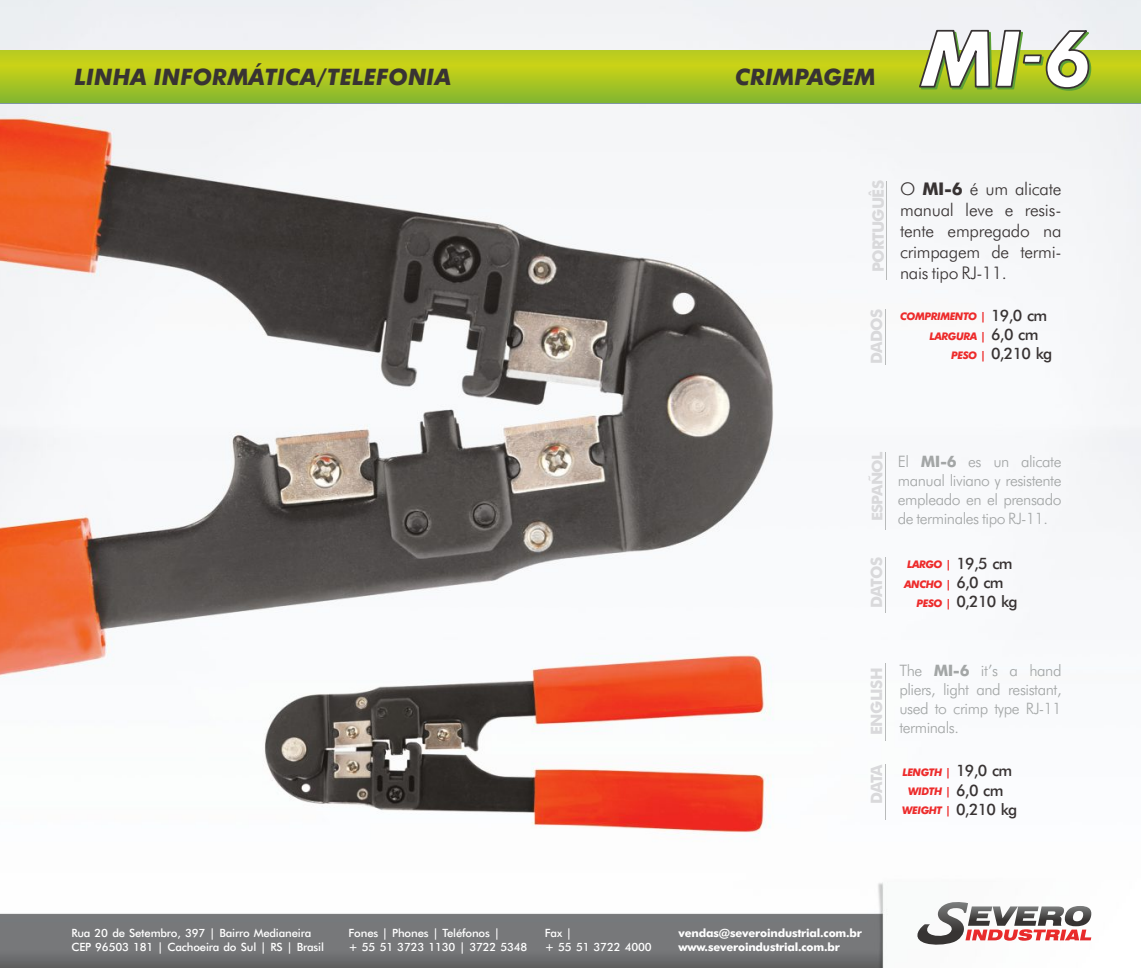
<style>
.page{position:relative;width:1141px;height:968px;background:#fff}
.page>*{position:absolute;margin:0;border:0;box-sizing:border-box;transform-origin:0 0}
.t1{font:italic 700 78.23px "Futura Md BT";color:#fff}
.t2{font:italic 700 22.75px "Futura Md BT";color:#383333}
.t3{font:17.5px/21px "Futura Lt BT";letter-spacing:-.015em;color:#383333;text-align:justify}
.t4{font:15.92px "Futura Md BT";color:#383333}
.t5{font:15.75px/18.9px "Futura Lt BT";letter-spacing:-.03em;color:#a3a6a6;text-align:justify}
.t6{font:15.75px/19.2px "Futura Md BT";letter-spacing:-.045em;color:#383333}
.t7{font:700 15.75px "Futura Md BT";letter-spacing:-.045em;color:#d9d9db}
.t8{font:700 14.7px "Futura Md BT";letter-spacing:-.045em;color:#d9d9db;scale:1.07 1}
.t9{font:11.38px/13.7px "Futura Md BT";letter-spacing:-.015em;color:#fff}
.t10{font:700 11.38px/13.7px "Futura Md BT";letter-spacing:-.015em;color:#fff}
.t11{font:italic 700 10.5px/19.2px "Futura Md BT";letter-spacing:-.045em;color:#ed2b2b;text-align:center}
.s1{font-family:"Futura Md BT";font-weight:700}
.s2{font-weight:400;font-style:normal;font-size:15.75px;color:#383333}
.s3{font-weight:700;font-style:italic;font-size:10.5px;color:#ed2b2b}
</style>
<div class="page">
<img style="left:0;top:0;width:1141px;height:968px">
<svg style="left:913px;top:901px;width:179px;height:44px"></svg>
<svg style="left:0;top:50px;width:1141px;height:53px;background:#adc721"></svg>
<hr style="left:886px;top:181px;width:1px;height:98px;background:#b8baba">
<hr style="left:885px;top:663px;width:1px;height:78px;background:#b8baba">
<hr style="left:885px;top:765px;width:1px;height:55px;background:#b8baba">
<hr style="left:885px;top:452px;width:1px;height:78px;background:#b8baba">
<hr style="left:885px;top:557px;width:1px;height:55px;background:#b8baba">
<hr style="left:885px;top:309px;width:1px;height:55px;background:#b8baba">
<h2 class="t2" style="left:74px;top:67px;width:378px">LINHA INFORMÁTICA/TELEFONIA</h2>
<h2 class="t2" style="left:735px;top:67px;width:142px">CRIMPAGEM</h2>
<h1 class="t1" style="left:922px;top:27px;width:172px">MI<sup>-</sup>6</h1>
<p class="t7" style="left:872px;top:272px;width:94px;rotate:-90deg">PORTUGUÊS</p>
<p class="t7" style="left:870px;top:364px;width:56px;rotate:-90deg">DADOS</p>
<p class="t3" style="left:900px;top:180px;width:163px">O <span class="s1">MI-6</span> é um alicate manual leve e resis&shy;tente empregado na crimpagem de termi&shy;nais tipo RJ-11.</p>
<p class="t11" style="left:900px;top:308px;width:149px">COMPRIMENTO | <span class="s2">19,0 cm</span></p>
<p class="t11" style="left:930px;top:327px;width:110px">LARGURA | <span class="s2">6,0 cm</span></p>
<p class="t6" style="left:951px;top:345px;width:103px"><span class="s3">PESO |</span> 0,210 kg</p>
<p class="t8" style="left:871px;top:521px;width:66px;rotate:-90deg">ESPAÑOL</p>
<p class="t7" style="left:870px;top:607px;width:52px;rotate:-90deg">DATOS</p>
<p class="t5" style="left:898px;top:454px;width:165px">El <span class="s1">MI-6</span> es un alicate manual liviano y resistente empleado en el prensado</p>
<p class="t5" style="left:898px;top:510px;width:152px">de terminales tipo RJ-11.</p>
<p class="t11" style="left:904px;top:556px;width:48px;text-align:right">LARGO |<br>ANCHO |<br>PESO |</p>
<p class="t6" style="left:956px;top:555px;width:58px">19,5 cm<br>6,0 cm</p>
<p class="t6" style="left:956px;top:594px;width:63px">0,210 kg</p>
<p class="t7" style="left:870px;top:735px;width:68px;rotate:-90deg">ENGLISH</p>
<p class="t7" style="left:870px;top:804px;width:41px;rotate:-90deg">DATA</p>
<p class="t5" style="left:899px;top:662px;width:164px">The <span class="s1">MI-6</span> it’s a hand pliers, light and resistant, used to crimp type RJ-11</p>
<p class="t5" style="left:899px;top:719px;width:61px">terminals.</p>
<p class="t11" style="left:902px;top:763px;width:50px">LENGTH |<br>WIDTH |<br>WEIGHT |</p>
<p class="t6" style="left:956px;top:762px;width:58px">19,0 cm</p>
<p class="t4" style="left:956px;top:783px;width:49px">6,0 cm</p>
<p class="t6" style="left:956px;top:801px;width:63px">0,210 kg</p>
<p class="t9" style="left:71px;top:927px;width:254px">Rua 20 de Setembro, 397 | Bairro Medianeira<br>CEP 96503 181 | Cachoeira do Sul | RS | Brasil</p>
<p class="t9" style="left:348px;top:927px;width:180px">Fones | Phones | Teléfonos |<br>+ 55 51 3723 1130 | 3722 5348</p>
<p class="t9" style="left:545px;top:927px;width:109px">Fax |<br>+ 55 51 3722 4000</p>
<p class="t10" style="left:679px;top:927px;width:185px">vendas@severoindustrial.com.br www.severoindustrial.com.br</p>
</div>
